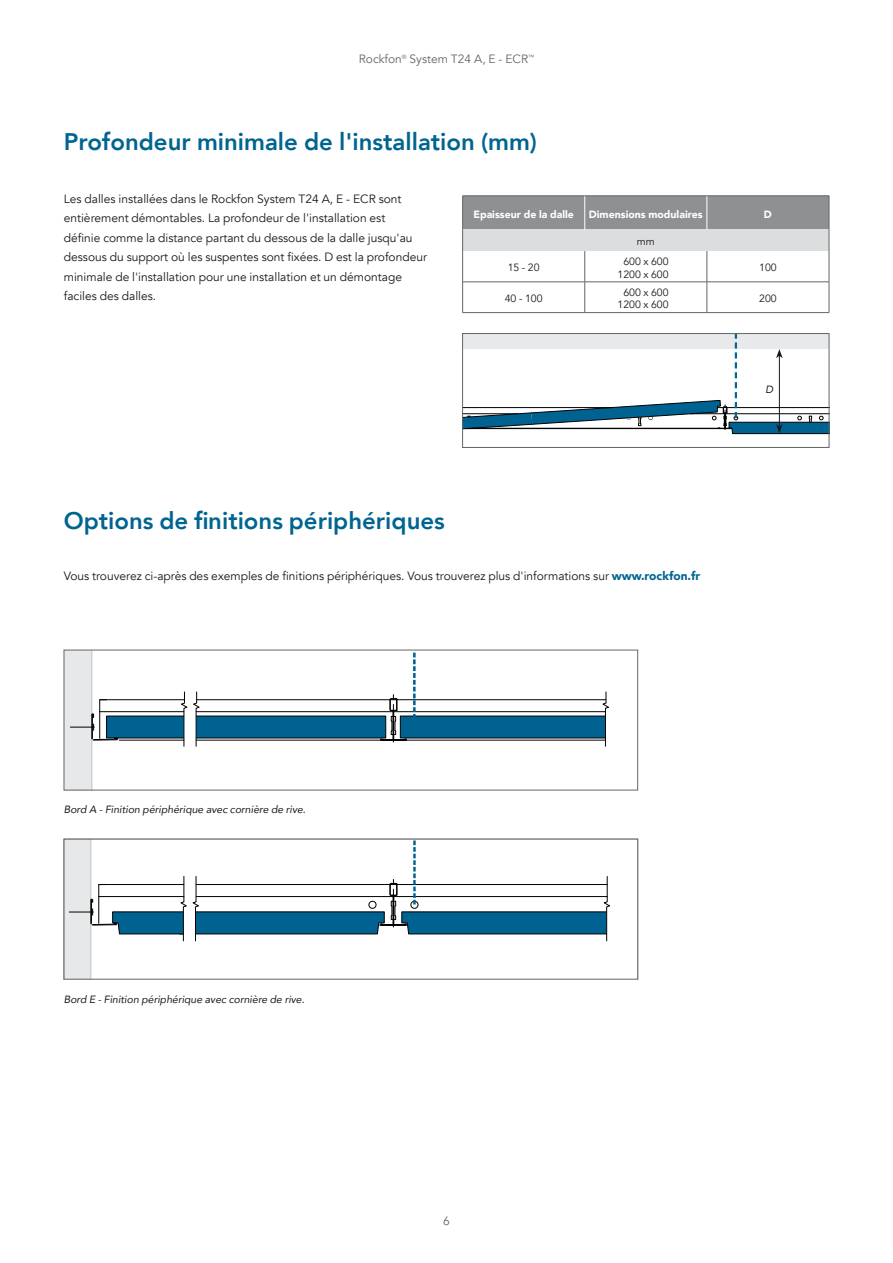
<style>
.page{position:relative;width:893px;height:1263px;background:#fff}
.page>*{position:absolute;margin:0;border:0;box-sizing:border-box;transform-origin:0 0}
.t1{font:800 24px "Avenir";color:#006490}
.t2{font:12px/19.5px "Avenir";color:#1a171c}
.t3{font:12px "Avenir";color:#646567}
.t4{font:italic 10.5px "Avenir";color:#1a171c}
.t5{font:10.5px/12.6px "Avenir";color:#1a171c;text-align:center}
.t6{font:900 10.5px "Avenir";color:#fff}
.s1{font-weight:900;color:#006490}
</style>
<div class="page">
<div style="left:64px;top:839px;width:27px;height:140px;background:#e6e8e9"></div>
<hr style="left:91px;top:839px;width:1px;height:140px;background:#c1c1c1">
<svg style="left:69px;top:876px;width:118px;height:77px"></svg>
<svg style="left:193px;top:841px;width:417px;height:101px"></svg>
<div style="left:64px;top:839px;width:574px;height:140px;border:1px solid #646567"></div>
<div style="left:64px;top:650px;width:28px;height:140px;background:#e6e8e9"></div>
<hr style="left:92px;top:650px;width:1px;height:140px;background:#c1c1c1">
<svg style="left:380px;top:695px;width:27px;height:47px"></svg>
<div style="left:196px;top:716px;width:190px;height:22px;background:#006291"></div>
<div style="left:106px;top:716px;width:78px;height:22px;background:#006291"></div>
<div style="left:400px;top:716px;width:205px;height:22px;background:#006291"></div>
<hr style="left:196px;top:711px;width:409px;height:1px;background:#000">
<hr style="left:197px;top:699px;width:409px;height:1px;background:#000">
<hr style="left:100px;top:711px;width:84px;height:1px;background:#000">
<hr style="left:100px;top:699px;width:84px;height:1px;background:#000">
<hr style="left:119px;top:740px;width:65px;height:1px;background:#000">
<hr style="left:196px;top:740px;width:184px;height:1px;background:#000">
<hr style="left:406px;top:740px;width:199px;height:1px;background:#000">
<svg style="left:70px;top:699px;width:48px;height:41px"></svg>
<svg style="left:602px;top:692px;width:7px;height:54px"></svg>
<svg style="left:193px;top:692px;width:7px;height:54px"></svg>
<svg style="left:181px;top:692px;width:6px;height:54px"></svg>
<svg style="left:413px;top:652px;width:3px;height:66px"></svg>
<div style="left:462px;top:333px;width:367px;height:115px;border:1px solid #646567"></div>
<svg style="left:463px;top:334px;width:366px;height:100px"></svg>
<hr style="left:462px;top:251px;width:1px;height:31px;background:#646567">
<hr style="left:584px;top:251px;width:1px;height:31px;background:#646567">
<hr style="left:707px;top:251px;width:1px;height:31px;background:#646567">
<hr style="left:829px;top:251px;width:1px;height:31px;background:#646567">
<hr style="left:462px;top:282px;width:123px;height:1px;background:#646567">
<hr style="left:462px;top:282px;width:1px;height:30px;background:#646567">
<hr style="left:585px;top:282px;width:122px;height:1px;background:#646567">
<hr style="left:584px;top:282px;width:1px;height:30px;background:#646567">
<hr style="left:707px;top:282px;width:122px;height:1px;background:#646567">
<hr style="left:707px;top:282px;width:1px;height:30px;background:#646567">
<hr style="left:829px;top:282px;width:1px;height:30px;background:#646567">
<hr style="left:462px;top:312px;width:123px;height:1px;background:#646567">
<hr style="left:585px;top:312px;width:122px;height:1px;background:#646567">
<hr style="left:707px;top:312px;width:122px;height:1px;background:#646567">
<svg style="left:462px;top:196px;width:368px;height:55px;background:#adaeb0"></svg>
<p class="t3" style="left:359px;top:52px;width:177px">Rockfon<sup>®</sup> System T24 A, E - ECR<sup>™</sup></p>
<h1 class="t1" style="left:64px;top:123px;width:475px">Profondeur minimale de l'installation (mm)</h1>
<p class="t2" style="left:64px;top:189px;width:365px">Les dalles installées dans le Rockfon System T24 A, E - ECR sont entièrement démontables. La profondeur de l'installation est<br>définie comme la distance partant du dessous de la dalle jusqu'au dessous du support où les suspentes sont fixées. D est la profondeur minimale de l'installation pour une installation et un démontage faciles des dalles.</p>
<p class="t6" style="left:473px;top:205px;width:102px">Epaisseur de la dalle</p>
<p class="t6" style="left:589px;top:205px;width:115px">Dimensions modulaires</p>
<p class="t6" style="left:764px;top:205px;width:9px">D</p>
<p class="t5" style="left:637px;top:236px;width:19px">mm</p>
<p class="t5" style="left:508px;top:262px;width:33px">15 - 20</p>
<p class="t5" style="left:618px;top:255px;width:53px">600 x 600<br>1200 x 600</p>
<p class="t5" style="left:759px;top:262px;width:19px">100</p>
<p class="t5" style="left:505px;top:292px;width:39px">40 - 100</p>
<p class="t5" style="left:618px;top:286px;width:53px">600 x 600<br>1200 x 600</p>
<p class="t5" style="left:759px;top:292px;width:19px">200</p>
<p class="t4" style="left:765px;top:382px;width:9px">D</p>
<h1 class="t1" style="left:64px;top:502px;width:383px">Options de finitions périphériques</h1>
<p class="t2" style="left:64px;top:567px;width:638px">Vous trouverez ci-après des exemples de finitions périphériques. Vous trouverez plus d'informations sur <span class="s1">www.rockfon.fr</span></p>
<p class="t4" style="left:64px;top:803px;width:244px">Bord A - Finition périphérique avec cornière de rive.</p>
<p class="t4" style="left:64px;top:992px;width:242px">Bord E - Finition périphérique avec cornière de rive.</p>
<p class="t3" style="left:443px;top:1213px;width:8px">6</p>
</div>
